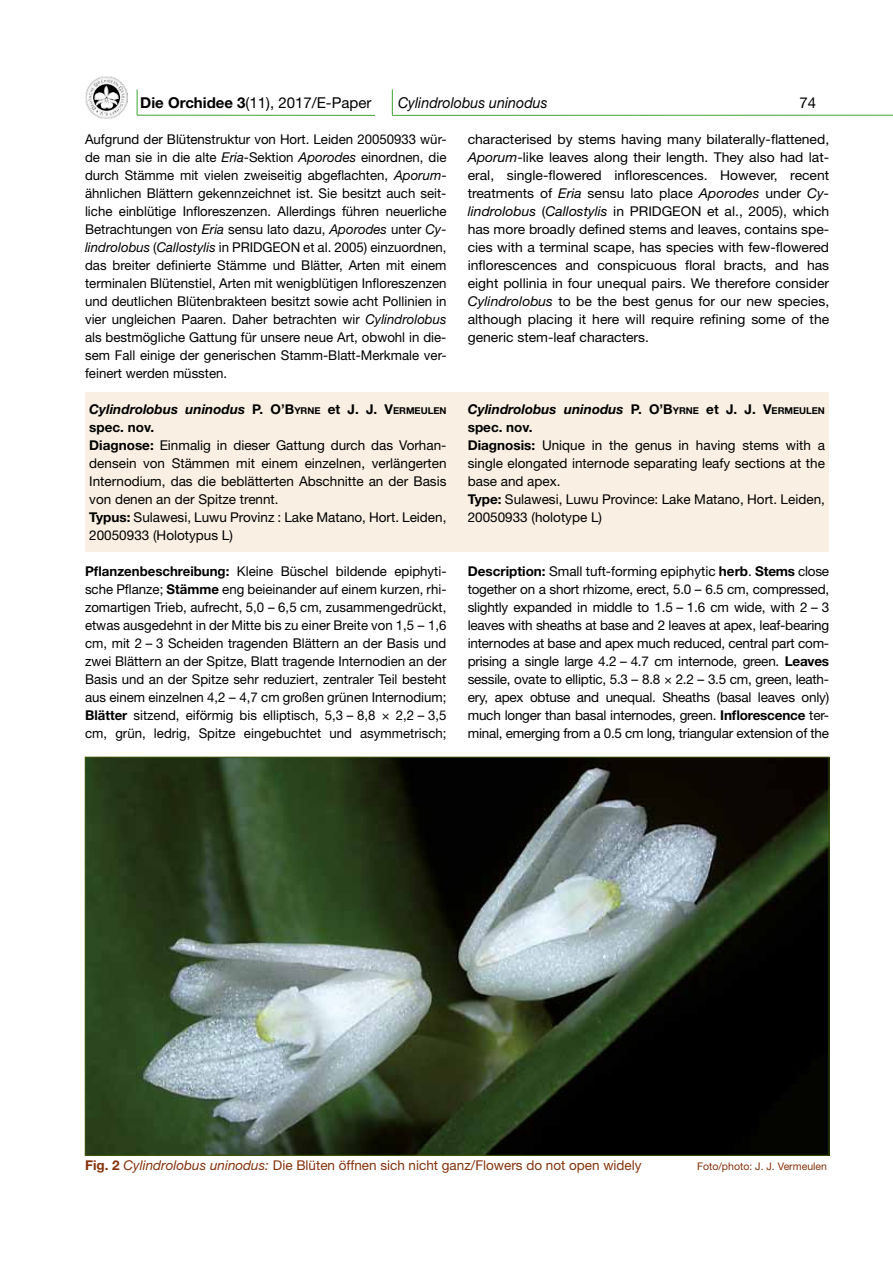
<style>
.page{position:relative;width:893px;height:1263px;background:#fff}
.page>*{position:absolute;margin:0;border:0;box-sizing:border-box;transform-origin:0 0}
.t1{font:15px "Helvetica Neue";color:#000}
.t2{font:italic 15px "Helvetica Neue";color:#000;scale:.95 1}
.t3{font:13.5px/18px "Helvetica Neue";color:#000;text-align:justify}
.t4{font:13.5px "Helvetica Neue";color:#85320c}
.t5{font:10.5px "Helvetica Neue";color:#85320c}
.s1{font-weight:700}
.s2{font-style:italic}
.s3{font-weight:700;font-style:italic}
.s4{font-weight:700;font-size:9.45px}
</style>
<div class="page">
<div style="left:85px;top:392px;width:744px;height:160px;background:#f9efe2"></div>
<img style="left:85px;top:77px;width:42px;height:41px">
<svg style="left:137px;top:89px;width:1px;height:26px"></svg>
<hr style="left:137px;top:115px;width:238px;height:1px;background:#3fa535">
<svg style="left:392px;top:89px;width:1px;height:26px"></svg>
<hr style="left:392px;top:115px;width:501px;height:1px;background:#3fa535">
<img style="left:87px;top:759px;width:740px;height:394px">
<p class="t1" style="left:140px;top:94px;width:233px"><span class="s1">Die Orchidee 3</span>(11), 2017/E-Paper</p>
<p class="t2" style="left:398px;top:94px;width:159px">Cylindrolobus uninodus</p>
<p class="t1" style="left:800px;top:94px;width:18px">74</p>
<p class="t3" style="left:85px;top:130px;width:363px">Aufgrund der Blütenstruktur von Hort. Leiden 20050933 wür&shy;de man sie in die alte <span class="s2">Eria</span>-Sektion <span class="s2">Aporodes</span> einordnen, die durch Stämme mit vielen zweiseitig abgeflachten, <span class="s2">Aporum&shy;</span>ähnlichen Blättern gekennzeichnet ist. Sie besitzt auch seit&shy;liche einblütige Infloreszenzen. Allerdings führen neuerliche Betrachtungen von <span class="s2">Eria</span> sensu lato dazu, <span class="s2">Aporodes</span> unter <span class="s2">Cy&shy;lindrolobus</span> (<span class="s2">Callostylis</span> in PRIDGEON et al. 2005) einzuordnen, das breiter definierte Stämme und Blätter, Arten mit einem terminalen Blütenstiel, Arten mit wenigblütigen Infloreszenzen und deutlichen Blütenbrakteen besitzt sowie acht Pollinien in vier ungleichen Paaren. Daher betrachten wir <span class="s2">Cylindrolobus </span>als bestmögliche Gattung für unsere neue Art, obwohl in die&shy;sem Fall einige der generischen Stamm-Blatt-Merkmale ver&shy;feinert werden müssten.</p>
<p class="t3" style="left:468px;top:130px;width:363px">characterised by stems having many bilaterally-flattened, <span class="s2">Aporum</span>-like leaves along their length. They also had lat&shy;eral, single-flowered inflorescences. However, recent treatments of <span class="s2">Eria</span> sensu lato place <span class="s2">Aporodes</span> under <span class="s2">Cy&shy;lindrolobus</span> (<span class="s2">Callostylis</span> in Pridgeon</p>
<p class="t3" style="left:468px;top:202px;width:363px;text-indent:239px">et al., 2005), which has more broadly defined stems and leaves, contains spe&shy;cies with a terminal scape, has species with few-flowered inflorescences and conspicuous floral bracts, and has eight pollinia in four unequal pairs. We therefore consider <span class="s2">Cylindrolobus</span> to be the best genus for our new species, although placing it here will require refining some of the generic stem-leaf characters.</p>
<p class="t3" style="left:89px;top:400px;width:359px;text-align:left"><span class="s3">Cylindrolobus uninodus</span> <span class="s1">P. O’B</span><span class="s4">YRNE</span> <span class="s1">et</span> <span class="s1">J. J. V</span><span class="s4">ERMEULEN </span><span class="s1">spec. nov.<br>Diagnose:</span> Einmalig in dieser Gattung durch das Vorhan&shy;densein von Stämmen mit einem einzelnen, verlängerten Internodium, das die beblätterten Abschnitte an der Basis von denen an der Spitze trennt.<br><span class="s1">Typus:</span> Sulawesi, Luwu Provinz : Lake Matano, Hort. Leiden, 20050933 (Holotypus L)</p>
<p class="t3" style="left:468px;top:400px;width:359px;text-align:left"><span class="s3">Cylindrolobus uninodus</span> <span class="s1">P. O’B</span><span class="s4">YRNE</span> <span class="s1">et</span> <span class="s1">J. J. V</span><span class="s4">ERMEULEN </span><span class="s1">spec. nov.<br>Diagnosis:</span> Unique in the genus in having stems with a single elongated internode separating leafy sections at the base and apex.<br><span class="s1">Type:</span> Sulawesi, Luwu Province: Lake Matano, Hort. Leiden, 20050933 (holotype L)</p>
<p class="t3" style="left:468px;top:562px;width:363px"><span class="s1">Description:</span> Small tuft-forming epiphytic <span class="s1">herb</span>. <span class="s1">Stems</span> close together on a short rhizome, erect, 5.0 – 6.5 cm, compressed, slightly expanded in middle to 1.5 – 1.6 cm wide, with 2 – 3 leaves with sheaths at base and 2 leaves at apex, leaf-bearing internodes at base and apex much reduced, central part com&shy;prising a single large 4.2 – 4.7 cm internode, green. <span class="s1">Leaves </span>sessile, ovate to elliptic, 5.3 – 8.8 × 2.2 – 3.5 cm, green, leath&shy;ery, apex obtuse and unequal. Sheaths (basal leaves only) much longer than basal internodes, green. <span class="s1">Inflorescence</span> ter&shy;minal, emerging from a 0.5 cm long, triangular extension of the</p>
<p class="t3" style="left:85px;top:562px;width:363px"><span class="s1">Pflanzenbeschreibung:</span> Kleine Büschel bildende epiphyti&shy;sche Pflanze; <span class="s1">Stämme</span> eng beieinander auf einem kurzen, rhi&shy;zomartigen Trieb, aufrecht, 5,0 – 6,5 cm, zusammengedrückt, etwas ausgedehnt in der Mitte bis zu einer Breite von 1,5 – 1,6 cm, mit 2 – 3 Scheiden tragenden Blättern an der Basis und zwei Blättern an der Spitze, Blatt tragende Internodien an der Basis und an der Spitze sehr reduziert, zentraler Teil besteht aus einem einzelnen 4,2 – 4,7 cm großen grünen Internodium; <span class="s1">Blätter</span> sitzend, eiförmig bis elliptisch, 5,3 – 8,8 × 2,2 – 3,5 cm, grün, ledrig, Spitze eingebuchtet und asymmetrisch;</p>
<p class="t4" style="left:85px;top:1157px;width:558px"><span class="s1">Fig. 2</span> <span class="s2">Cylindrolobus uninodus:</span> Die Blüten öffnen sich nicht ganz/Flowers do not open widely</p>
<p class="t5" style="left:697px;top:1160px;width:131px">Foto/photo: J. J. Vermeulen</p>
</div>
